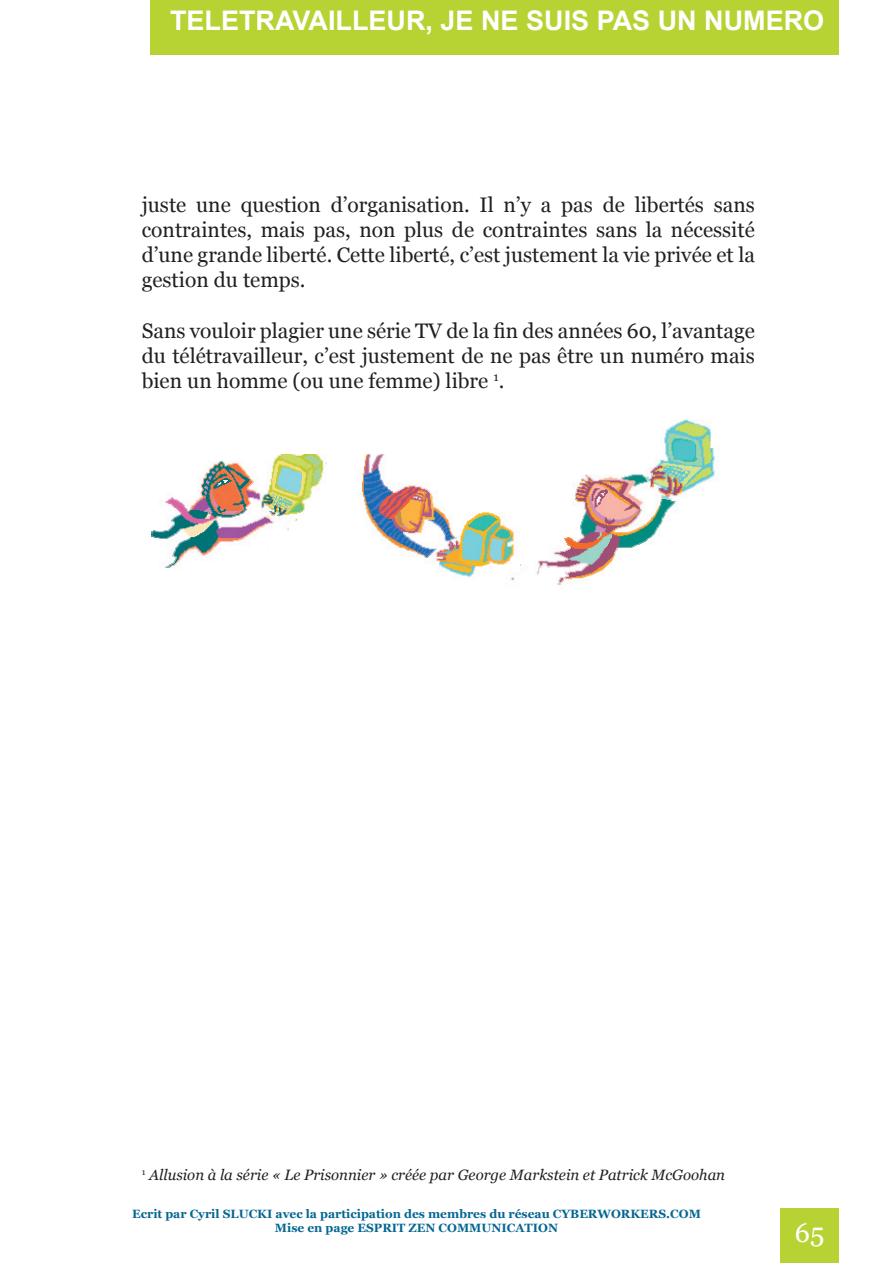
<style>
.page{position:relative;width:893px;height:1263px;background:#fff}
.page>*{position:absolute;margin:0;border:0;box-sizing:border-box;transform-origin:0 0}
.t1{font:700 27px "Arial";color:#fff}
.t2{font:27px "Georgia";color:#fff}
.t3{font:21px/25.2px "Georgia";color:#231f20;text-align:justify}
.t4{font:italic 15px "Georgia";color:#231f20}
.t5{font:700 12px/14.4px "Georgia";color:#046692;text-align:center}
</style>
<div class="page">
<div style="left:780px;top:1209px;width:59px;height:54px;background:#b7d333"></div>
<img style="left:359px;top:454px;width:164px;height:127px">
<img style="left:152px;top:454px;width:172px;height:115px">
<img style="left:537px;top:419px;width:178px;height:166px">
<div style="left:151px;top:0;width:688px;height:54px;background:#b7d333"></div>
<p class="t1" style="left:170px;top:3px;width:656px">TELETRAVAILLEUR, JE NE SUIS PAS UN NUMERO</p>
<p class="t3" style="left:142px;top:192px;width:615px">juste une question d’organisation. Il n’y a pas de libertés sans contraintes, mais pas, non plus de contraintes sans la nécessité d’une grande liberté. Cette liberté, c’est justement la vie privée et la gestion du temps.</p>
<p class="t3" style="left:142px;top:318px;width:615px">Sans vouloir plagier une série TV de la fin des années 60, l’avantage du télétravailleur, c’est justement de ne pas être un numéro mais bien un homme (ou une femme) libre <sup>1</sup>.</p>
<p class="t4" style="left:142px;top:1166px;width:585px"><sup>1</sup> Allusion à la série « Le Prisonnier » créée par George Markstein et Patrick McGoohan</p>
<p class="t5" style="left:132px;top:1207px;width:570px">Ecrit par Cyril SLUCKI avec la participation des membres du réseau CYBERWORKERS.COM<br>Mise en page ESPRIT ZEN COMMUNICATION</p>
<p class="t2" style="left:795px;top:1216px;width:31px">65</p>
</div>
